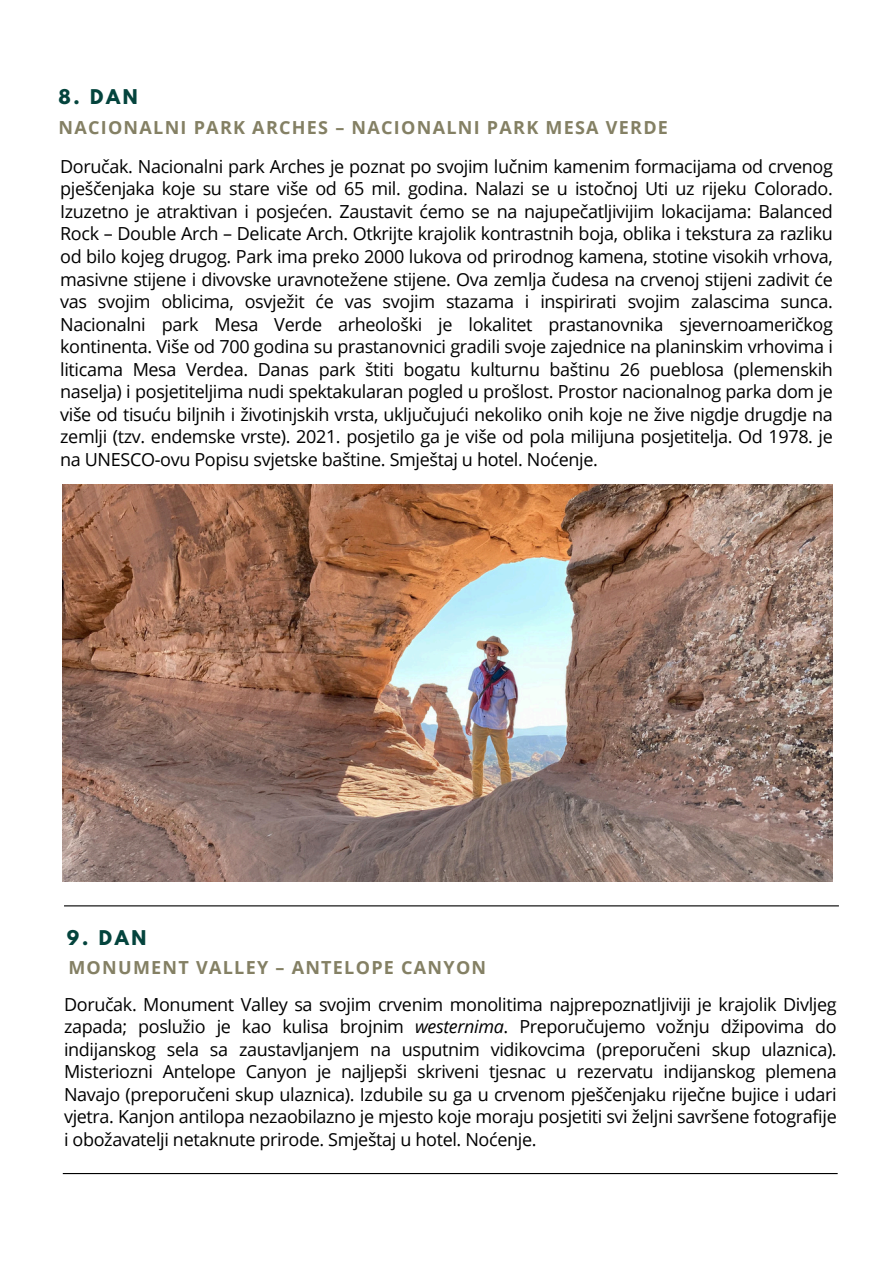
<style>
.page{position:relative;width:894px;height:1264px;background:#fff}
.page>*{position:absolute;margin:0;border:0;box-sizing:border-box;transform-origin:0 0}
.t1{font:18px/22.5px "Open Sans";letter-spacing:-.02em;color:#000;text-align:justify}
.t2{font:700 18px "Open Sans";letter-spacing:.07em;color:#848064}
.t3{font:700 18px "League Spartan";letter-spacing:.15em;color:#04443d}
.s1{font-family:"Noto Sans"}
.s2{font-style:italic}
</style>
<div class="page">
<img style="left:63px;top:484px;width:769px;height:397px">
<hr style="left:64px;top:905px;width:774px;height:1px;background:#000">
<hr style="left:63px;top:1172px;width:774px;height:2px;background:#000">
<h1 class="t3" style="left:58px;top:88px;width:81px">8. DAN</h1>
<p class="t2" style="left:58px;top:114px;width:611px">NACIONALNI PARK ARCHES – NACIONALNI PARK MESA VERDE</p>
<p class="t1" style="left:60px;top:155px;width:774px">Doručak. Nacionalni park Arches je poznat po svojim lučnim kamenim formacijama od crvenog pješčenjaka koje su stare više od 65 mil. godina. Nalazi se u istočnoj Uti uz rijeku Colorado.<br>Izuzetno je atraktivan i posjećen. Zaustavit ćemo se na najupečatljivijim lokacijama: Balanced Rock – Double Arch – Delicate Arch. Otkrijte krajolik kontrastnih boja, oblika i tekstura za razliku od bilo kojeg drugog. Park ima preko 2000 lukova od prirodnog kamena, stotine visokih vrhova, masivne stijene i divovske uravnotežene stijene. Ova zemlja čudesa na crvenoj stijeni zadivit će vas svojim oblicima, osvježit će vas svojim stazama i inspirirati svojim zalascima sunca.<br>Nacionalni park Mesa Verde arheološki je lokalitet prastanovnika sjevernoameričkog kontinenta. Više od 700 godina su prastanovnici gradili svoje zajednice na planinskim vrhovima i liticama Mesa Verdea. Danas park štiti bogatu kulturnu baštinu 26 pueblosa (plemenskih naselja) i posjetiteljima nudi spektakularan pogled u prošlost. Prostor nacionalnog parka dom je više od tisuću biljnih i životinjskih vrsta, uključujući nekoliko onih koje ne žive nigdje drugdje na zemlji (tzv. endemske vrste). 2021. posjetilo ga je više od pola milijuna posjetitelja. Od 1978. je na UNESCO<span class="s1">‑</span>ovu Popisu svjetske baštine. Smještaj u hotel. Noćenje.</p>
<p class="t3" style="left:67px;top:928px;width:81px">9. DAN</p>
<h1 class="t2" style="left:68px;top:955px;width:419px">MONUMENT VALLEY – ANTELOPE CANYON</h1>
<h1 class="t1" style="left:64px;top:992px;width:774px">Doručak. Monument Valley sa svojim crvenim monolitima najprepoznatljiviji je krajolik Divljeg zapada; poslužio je kao kulisa brojnim <span class="s2">westernima</span>. Preporučujemo vožnju džipovima do indijanskog sela sa zaustavljanjem na usputnim vidikovcima (preporučeni skup ulaznica).<br>Misteriozni Antelope Canyon je najljepši skriveni tjesnac u rezervatu indijanskog plemena Navajo (preporučeni skup ulaznica). Izdubile su ga u crvenom pješčenjaku riječne bujice i udari vjetra. Kanjon antilopa nezaobilazno je mjesto koje moraju posjetiti svi željni savršene fotografije i obožavatelji netaknute prirode. Smještaj u hotel. Noćenje.</h1>
</div>
